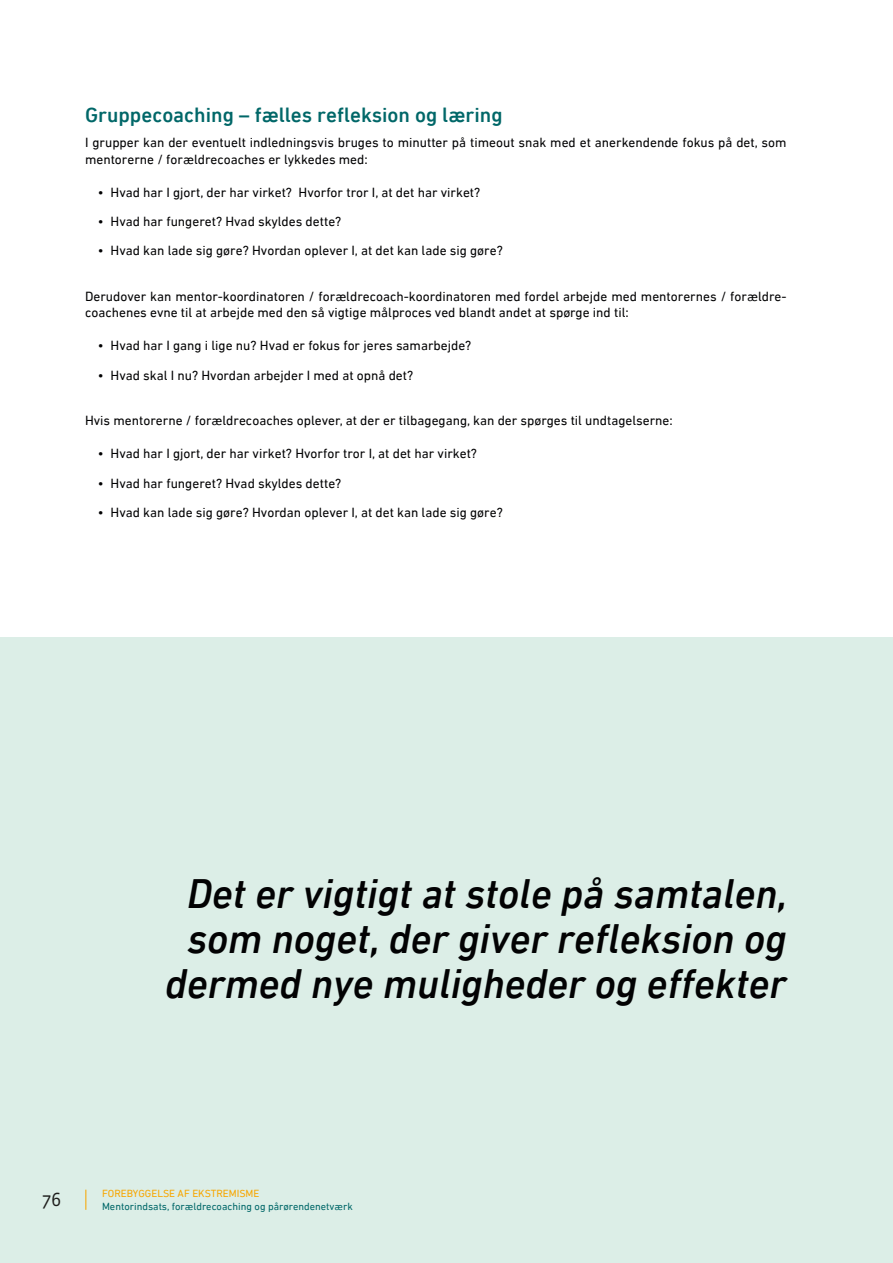
<style>
.page{position:relative;width:893px;height:1263px;background:#fff}
.page>*{position:absolute;margin:0;border:0;box-sizing:border-box;transform-origin:0 0}
.t1{font:italic 500 42px/45px "DIN Next LT Pro";color:#020203;text-align:center}
.t2{font:500 21px "DIN Next LT Pro";color:#006768}
.t3{font:19.5px "Vista Sans";color:#1d1d1b}
.t4{font:13.5px/16.5px "DIN Next LT Pro";color:#020203}
.t5{font:10.5px "DIN Next LT Pro";color:#006768}
.t6{font:10.5px "DIN Next LT Pro";color:#f7a600}
</style>
<div class="page">
<div style="left:0;top:638px;width:893px;height:625px;background:#dceee7"></div>
<hr style="left:85px;top:1189px;width:2px;height:21px;background:#f7a600">
<h2 class="t2" style="left:85px;top:103px;width:419px">Gruppecoaching – fælles refleksion og læring</h2>
<p class="t4" style="left:85px;top:134px;width:703px">I grupper kan der eventuelt indledningsvis bruges to minutter på timeout snak med et anerkendende fokus på det, som mentorerne / forældrecoaches er lykkedes med:</p>
<p class="t4" style="left:98px;top:184px;width:384px">• Hvad har I gjort, der har virket? Hvorfor tror I, at det har virket?</p>
<p class="t4" style="left:98px;top:213px;width:245px">• Hvad har fungeret? Hvad skyldes dette?</p>
<p class="t4" style="left:98px;top:242px;width:407px">• Hvad kan lade sig gøre? Hvordan oplever I, at det kan lade sig gøre?</p>
<p class="t4" style="left:85px;top:288px;width:703px">Derudover kan mentor-koordinatoren / forældrecoach-koordinatoren med fordel arbejde med mentorernes / forældre&shy;coachenes evne til at arbejde med den så vigtige målproces ved blandt andet at spørge ind til:</p>
<p class="t4" style="left:98px;top:337px;width:375px">• Hvad har I gang i lige nu? Hvad er fokus for jeres samarbejde?</p>
<p class="t4" style="left:98px;top:367px;width:317px">• Hvad skal I nu? Hvordan arbejder I med at opnå det?</p>
<p class="t4" style="left:85px;top:412px;width:589px">Hvis mentorerne / forældrecoaches oplever, at der er tilbagegang, kan der spørges til undtagelserne:</p>
<p class="t4" style="left:98px;top:445px;width:381px">• Hvad har I gjort, der har virket? Hvorfor tror I, at det har virket?</p>
<p class="t4" style="left:98px;top:475px;width:245px">• Hvad har fungeret? Hvad skyldes dette?</p>
<p class="t4" style="left:98px;top:504px;width:407px">• Hvad kan lade sig gøre? Hvordan oplever I, at det kan lade sig gøre?</p>
<h1 class="t1" style="left:165px;top:870px;width:624px">Det er vigtigt at stole på samtalen, som noget, der giver refleksion og dermed nye muligheder og effekter</h1>
<p class="t6" style="left:102px;top:1187px;width:159px">FOREBYGGELSE AF EKSTREMISME</p>
<h3 class="t3" style="left:42px;top:1189px;width:21px">76</h3>
<p class="t5" style="left:102px;top:1200px;width:252px">Mentorindsats, forældrecoaching og pårørendenetværk</p>
</div>
